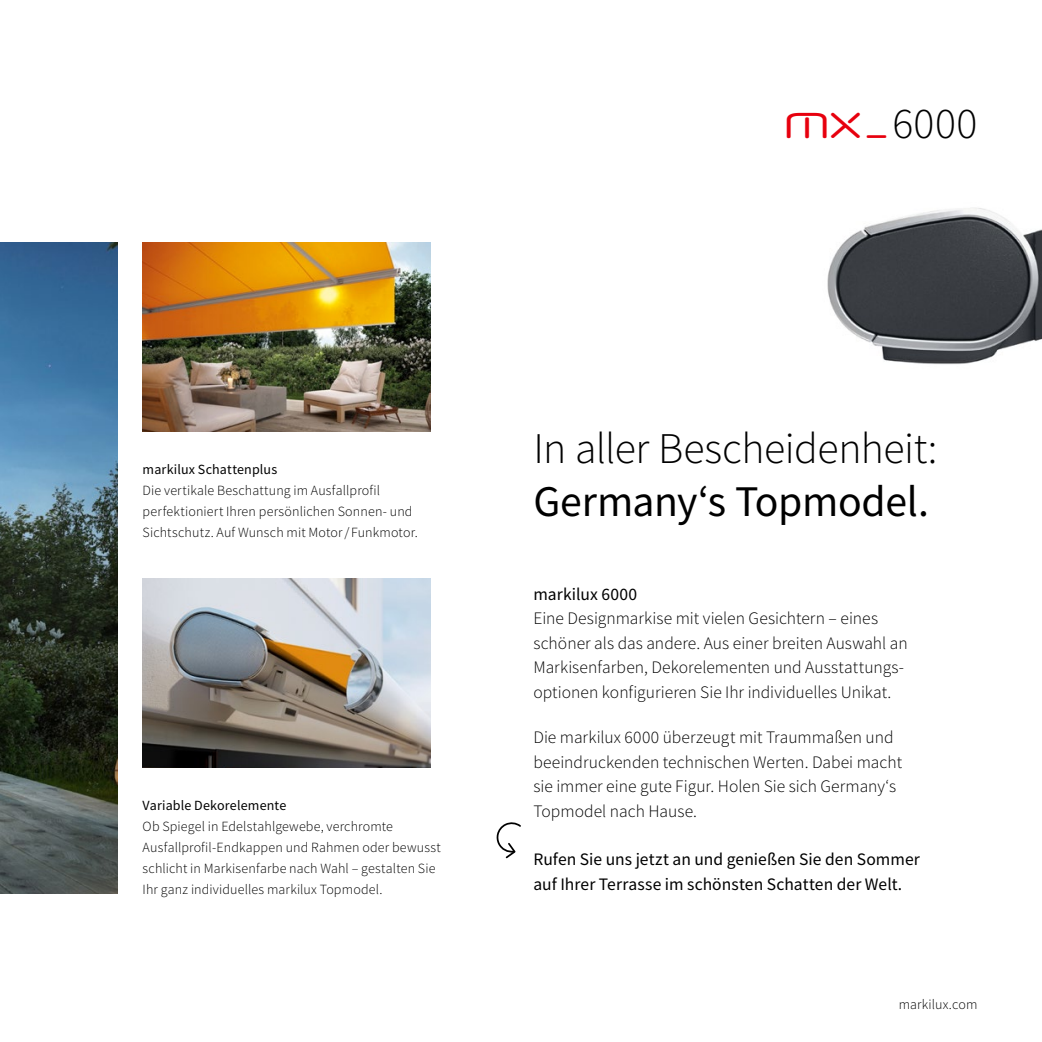
<style>
.page{position:relative;width:1042px;height:1042px;background:#fff}
.page>*{position:absolute;margin:0;border:0;box-sizing:border-box;transform-origin:0 0}
.t1{font:300 43.75px "Source Sans Pro";letter-spacing:-.01em;color:#000}
.t2{font:43.75px "Source Sans Pro";letter-spacing:-.01em;color:#000}
.t3{font:300 17.5px/24.5px "Source Sans Pro";color:#000}
.t4{font:17.5px/24.5px "Source Sans Pro";letter-spacing:.005em;color:#000}
.t5{font:300 14px/21px "Source Sans Pro";letter-spacing:.01em;color:#000}
.t6{font:14px "Source Sans Pro";letter-spacing:.01em;color:#000}
.s1{font-family:"Neuropol Nova Rg";font-weight:400;font-size:35px;color:#e7000e}
</style>
<div class="page">
<img style="left:0;top:243px;width:118px;height:651px">
<img style="left:143px;top:243px;width:287px;height:189px">
<img style="left:143px;top:579px;width:287px;height:189px">
<img style="left:827px;top:208px;width:215px;height:157px">
<svg style="left:496px;top:822px;width:25px;height:37px"></svg>
<h1 class="t1" style="left:784px;top:96px;width:195px"><span class="s1">MX </span><sub>–</sub> 6000</h1>
<p class="t6" style="left:143px;top:460px;width:136px">markilux Schattenplus</p>
<p class="t5" style="left:143px;top:480px;width:277px">Die vertikale Beschattung im Ausfallprofil perfektioniert Ihren persönlichen Sonnen- und<br>Sichtschutz. Auf Wunsch mit Motor/ Funkmotor.</p>
<p class="t6" style="left:143px;top:796px;width:145px">Variable Dekorelemente</p>
<p class="t5" style="left:143px;top:816px;width:300px">Ob Spiegel in Edelstahlgewebe, verchromte Ausfallprofil-Endkappen und Rahmen oder bewusst schlicht in Markisenfarbe nach Wahl – gestalten Sie Ihr ganz individuelles markilux Topmodel.</p>
<h1 class="t1" style="left:533px;top:422px;width:405px">In aller Bescheidenheit:</h1>
<h1 class="t2" style="left:533px;top:473px;width:397px">Germany‘s Topmodel.</h1>
<p class="t4" style="left:533px;top:582px;width:105px">markilux 6000</p>
<p class="t3" style="left:533px;top:606px;width:376px">Eine Designmarkise mit vielen Gesichtern – eines schöner als das andere. Aus einer breiten Auswahl an Markisenfarben, Dekorelementen und Ausstattungs&shy;optionen konfigurieren Sie Ihr individuelles Unikat.</p>
<p class="t3" style="left:533px;top:725px;width:370px">Die markilux 6000 überzeugt mit Traummaßen und beeindruckenden technischen Werten. Dabei macht sie immer eine gute Figur. Holen Sie sich Germany‘s Topmodel nach Hause.</p>
<p class="t4" style="left:533px;top:847px;width:388px">Rufen Sie uns jetzt an und genießen Sie den Sommer auf Ihrer Terrasse im schönsten Schatten der Welt.</p>
<p class="t5" style="left:898px;top:994px;width:80px">markilux.com</p>
</div>
